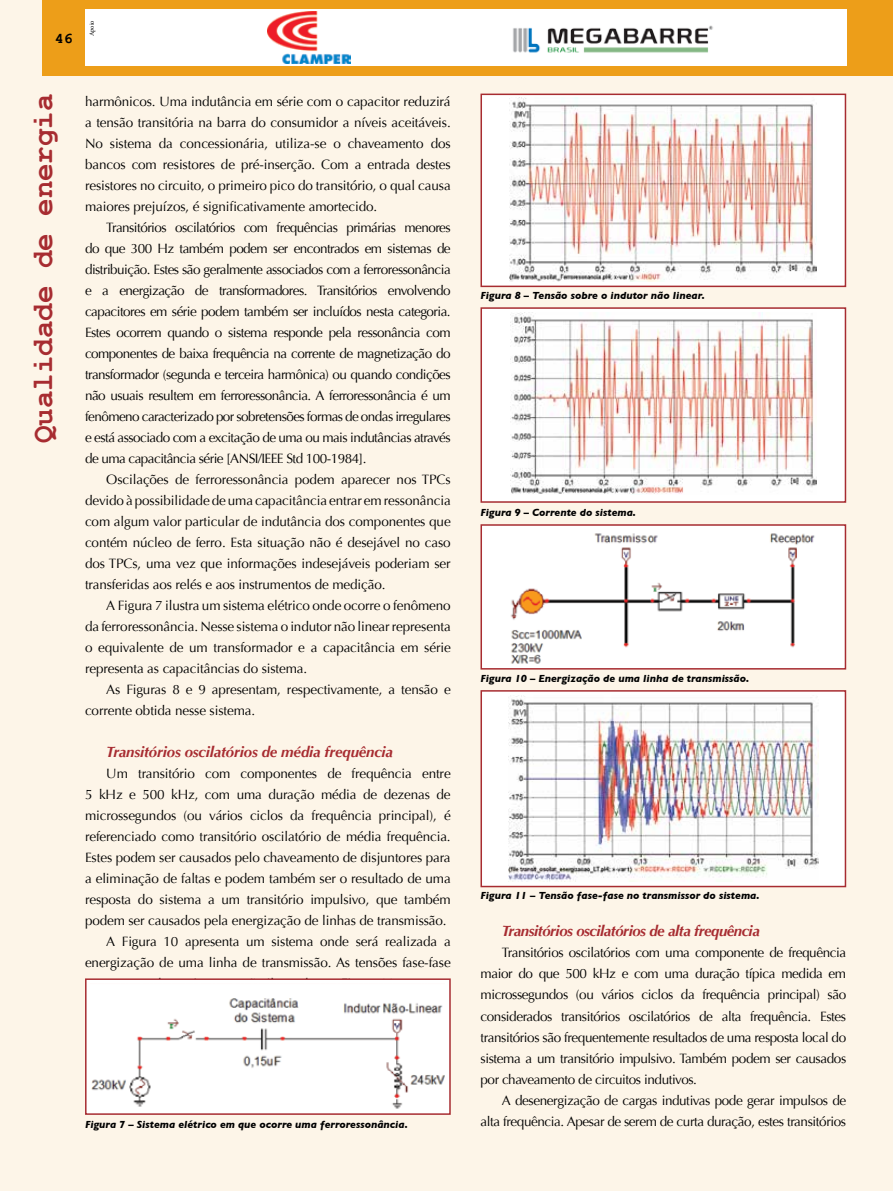
<style>
.page{position:relative;width:893px;height:1191px;background:#fdf5e8}
.page>*{position:absolute;margin:0;border:0;box-sizing:border-box;transform-origin:0 0}
.t1{font:700 30px "Courier New";color:#a72c31}
.t2{font:italic 700 15px "Optima";letter-spacing:-.01em;color:#a72c31}
.t3{font:italic 700 15px "Optima";letter-spacing:-.03em;color:#a72c31}
.t4{font:700 15px "Courier New";color:#000}
.t5{font:13.5px/21px "Optima";letter-spacing:-.01em;color:#000;text-align:justify}
.t6{font:13.5px/21px "Optima";letter-spacing:-.03em;color:#000;text-align:right}
.t7{font:italic 700 10.5px "Gill Sans";color:#000}
.t8{font:6.3px "Minion Pro";letter-spacing:-.005em;color:#000}
</style>
<div class="page">
<hr style="left:892px;top:0;width:1px;height:1191px;background:#ed9e19">
<div style="left:43px;top:0;width:850px;height:76px;background:#ed9e19"></div>
<div style="left:85px;top:9px;width:761px;height:57px;background:#fff"></div>
<img style="left:513px;top:25px;width:200px;height:28px">
<img style="left:268px;top:11px;width:82px;height:52px">
<div style="left:85px;top:978px;width:366px;height:136px;background:#fff;border:2px solid #a72c31"></div>
<img style="left:91px;top:998px;width:354px;height:111px">
<div style="left:480px;top:94px;width:366px;height:193px;background:#fff;border:2px solid #a72c31"></div>
<img style="left:510px;top:98px;width:307px;height:183px">
<div style="left:480px;top:307px;width:366px;height:196px;background:#fff;border:2px solid #a72c31"></div>
<img style="left:510px;top:312px;width:306px;height:182px">
<div style="left:480px;top:524px;width:366px;height:145px;background:#fff;border:2px solid #a72c31"></div>
<img style="left:510px;top:533px;width:305px;height:131px">
<div style="left:480px;top:690px;width:366px;height:197px;background:#fff;border:2px solid #a72c31"></div>
<img style="left:508px;top:696px;width:311px;height:185px">
<p class="t4" style="left:55px;top:29px;width:19px">46</p>
<p class="t8" style="left:88px;top:36px;width:17px;rotate:-90deg">Apoio</p>
<h1 class="t1" style="left:24px;top:443px;width:351px;rotate:-90deg">Qualidade de energia</h1>
<p class="t5" style="left:85px;top:91px;width:367px">harmônicos. Uma indutância em série com o capacitor reduzirá a tensão transitória na barra do consumidor a níveis aceitáveis.<br>No sistema da concessionária, utiliza-se o chaveamento dos bancos com resistores de pré-inserção. Com a entrada destes resistores no circuito, o primeiro pico do transitório, o qual causa maiores prejuízos, é significativamente amortecido.</p>
<p class="t5" style="left:85px;top:217px;width:367px;text-indent:21px">Transitórios oscilatórios com frequências primárias menores do que 300 Hz também podem ser encontrados em sistemas de distribuição. Estes são geralmente associados com a ferroressonância e a energização de transformadores. Transitórios envolvendo capacitores em série podem também ser incluídos nesta categoria.<br>Estes ocorrem quando o sistema responde pela ressonância com componentes de baixa frequência na corrente de magnetização do transformador (segunda e terceira harmônica) ou quando condições não usuais resultem em ferroressonância. A ferroressonância é um fenômeno caracterizado por sobretensões formas de ondas irregulares e está associado com a excitação de uma ou mais indutâncias através de uma capacitância série [ANSI/IEEE Std 100-1984].</p>
<p class="t5" style="left:85px;top:469px;width:367px;text-indent:21px">Oscilações de ferroressonância podem aparecer nos TPCs devido à possibilidade de uma capacitância entrar em ressonância com algum valor particular de indutância dos componentes que contém núcleo de ferro. Esta situação não é desejável no caso dos TPCs, uma vez que informações indesejáveis poderiam ser transferidas aos relés e aos instrumentos de medição.</p>
<p class="t5" style="left:85px;top:595px;width:367px;text-indent:21px">A Figura 7 ilustra um sistema elétrico onde ocorre o fenômeno da ferroressonância. Nesse sistema o indutor não linear representa o equivalente de um transformador e a capacitância em série representa as capacitâncias do sistema.</p>
<p class="t5" style="left:85px;top:679px;width:367px;text-indent:21px">As Figuras 8 e 9 apresentam, respectivamente, a tensão e corrente obtida nesse sistema.</p>
<p class="t2" style="left:106px;top:743px;width:288px">Transitórios oscilatórios de média frequência</p>
<p class="t5" style="left:106px;top:763px;width:346px">Um transitório com componentes de frequência entre</p>
<p class="t5" style="left:85px;top:784px;width:367px">5 kHz e 500 kHz, com uma duração média de dezenas de</p>
<p class="t5" style="left:85px;top:805px;width:367px">microssegundos (ou vários ciclos da frequência principal), é</p>
<p class="t5" style="left:85px;top:826px;width:367px">referenciado como transitório oscilatório de média frequência.</p>
<p class="t5" style="left:85px;top:847px;width:367px">Estes podem ser causados pelo chaveamento de disjuntores para</p>
<p class="t5" style="left:85px;top:868px;width:367px">a eliminação de faltas e podem também ser o resultado de uma</p>
<p class="t5" style="left:85px;top:889px;width:367px">resposta do sistema a um transitório impulsivo, que também</p>
<p class="t5" style="left:85px;top:910px;width:363px">podem ser causados pela energização de linhas de transmissão.</p>
<p class="t5" style="left:106px;top:931px;width:346px">A Figura 10 apresenta um sistema onde será realizada a</p>
<p class="t5" style="left:85px;top:952px;width:367px">energização de uma linha de transmissão. As tensões fase-fase</p>
<p class="t7" style="left:85px;top:1118px;width:324px">Figura 7 – Sistema elétrico em que ocorre uma ferroressonância.</p>
<p class="t7" style="left:480px;top:289px;width:226px">Figura 8 – Tensão sobre o indutor não linear.</p>
<p class="t7" style="left:480px;top:506px;width:157px">Figura 9 – Corrente do sistema.</p>
<p class="t7" style="left:480px;top:672px;width:270px">Figura 10 – Energização de uma linha de transmissão.</p>
<p class="t7" style="left:480px;top:889px;width:281px">Figura 11 – Tensão fase-fase no transmissor do sistema.</p>
<p class="t3" style="left:502px;top:922px;width:260px">Transitórios oscilatórios de alta frequência</p>
<p class="t5" style="left:480px;top:942px;width:367px;text-indent:21px">Transitórios oscilatórios com uma componente de frequência maior do que 500 kHz e com uma duração típica medida em microssegundos (ou vários ciclos da frequência principal) são considerados transitórios oscilatórios de alta frequência. Estes transitórios são frequentemente resultados de uma resposta local do sistema a um transitório impulsivo. Também podem ser causados por chaveamento de circuitos indutivos.</p>
<p class="t6" style="left:480px;top:1089px;width:367px">A desenergização de cargas indutivas pode gerar impulsos de alta frequência. Apesar de serem de curta duração, estes transitórios</p>
</div>
